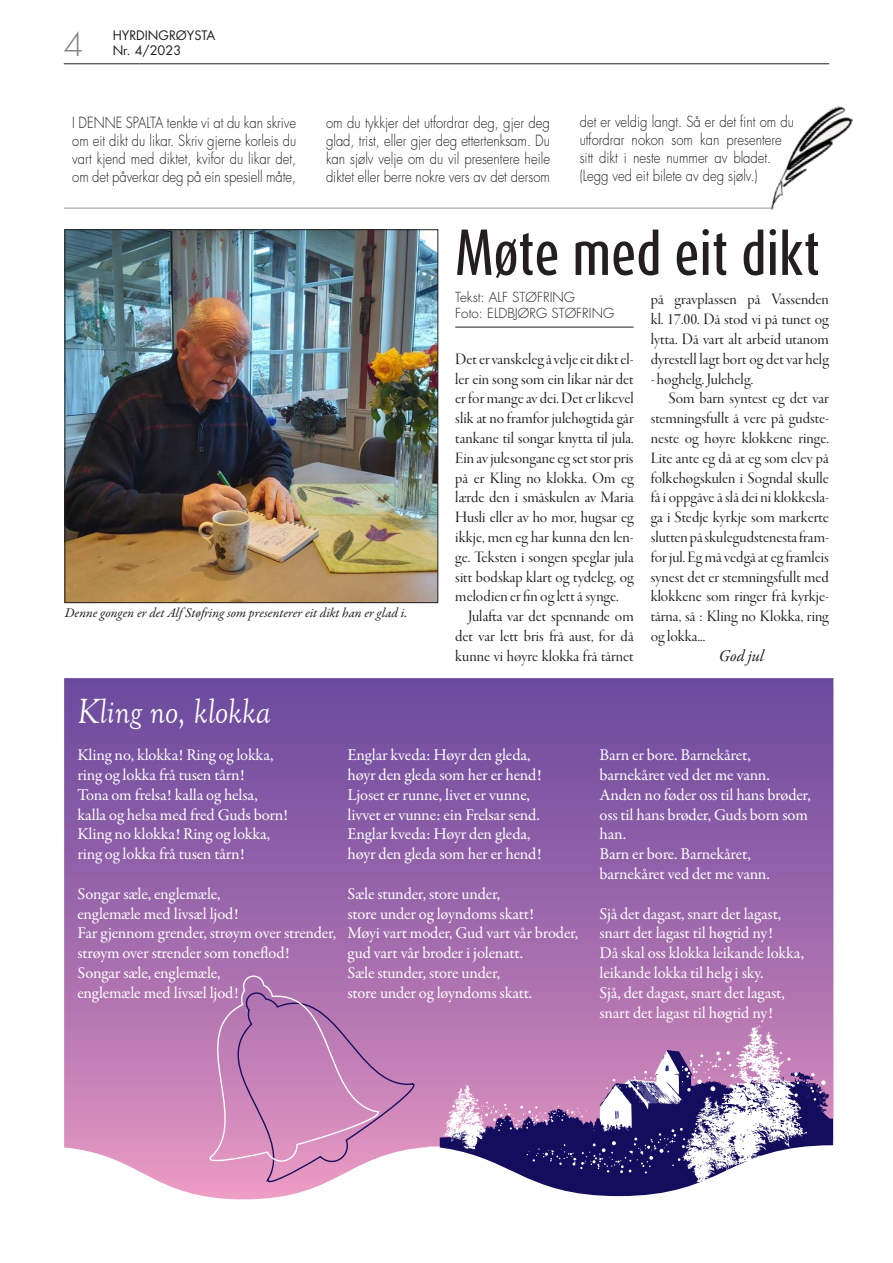
<style>
.page{position:relative;width:893px;height:1263px;background:#fff}
.page>*{position:absolute;margin:0;border:0;box-sizing:border-box;transform-origin:0 0}
.t1{font:500 54px "Dax Compact Pro";color:#231f20}
.t2{font:italic 36px "Goudy Old Style T";color:#fff;scale:.91 1}
.t3{font:300 31.5px "Futura Std";color:#808285}
.t4{font:16.5px/19.8px "Garamond Premr Pro";letter-spacing:-.01em;color:#fff}
.t5{font:16.5px/19.8px "Garamond Premr Pro Disp";color:#231f20;text-align:justify}
.t6{font:italic 16.5px "Garamond Premr Pro";letter-spacing:-.01em;color:#231f20}
.t7{font:300 15px/18px "Futura Std";color:#231f20;text-align:justify;scale:.87 1}
.t8{font:italic 13.5px "Garamond Premr Pro";color:#231f20}
.t9{font:300 13.5px/16.2px "Futura Std";color:#231f20}
.t10{font:12.75px/15.3px "Futura Std";color:#231f20}
</style>
<div class="page">
<hr style="left:64px;top:64px;width:765px;height:1px;background:#231f20">
<svg style="left:64px;top:678px;width:390px;height:521px;background:#9868ac"></svg>
<svg style="left:454px;top:678px;width:379px;height:347px;background:#8f5fa7"></svg>
<img style="left:745px;top:106px;width:108px;height:105px">
<hr style="left:64px;top:208px;width:710px;height:1px;background:#939598">
<hr style="left:455px;top:327px;width:179px;height:1px;background:#231f20">
<img style="left:67px;top:232px;width:369px;height:369px">
<div style="left:65px;top:230px;width:373px;height:373px;border:1px solid #231f20"></div>
<svg style="left:185px;top:974px;width:231px;height:222px;background:#c98cbc"></svg>
<svg style="left:429px;top:1025px;width:405px;height:174px"></svg>
<h3 class="t3" style="left:64px;top:25px;width:21px">4</h3>
<p class="t10" style="left:113px;top:28px;width:104px">HYRDINGRØYSTA<br>Nr. 4/2023</p>
<p class="t7" style="left:72px;top:114px;width:259px">I DENNE SPALTA tenkte vi at du kan skrive om eit dikt du likar. Skriv gjerne korleis du vart kjend med diktet, kvifor du likar det, om det påverkar deg på ein spesiell måte,</p>
<p class="t7" style="left:326px;top:114px;width:259px">om du tykkjer det utfordrar deg, gjer deg glad, trist, eller gjer deg ettertenksam. Du kan sjølv velje om du vil presentere heile diktet eller berre nokre vers av det dersom</p>
<p class="t7" style="left:580px;top:113px;width:248px;text-align:left">det er veldig langt. Så er det fint om du utfordrar nokon som kan presentere sitt dikt i neste nummer av bladet. (Legg ved eit bilete av deg sjølv.)</p>
<p class="t8" style="left:65px;top:605px;width:344px">Denne gongen er det Alf Støfring som presenterer eit dikt han er glad i.</p>
<h1 class="t1" style="left:455px;top:217px;width:367px">Møte med eit dikt</h1>
<p class="t9" style="left:455px;top:289px;width:160px">Tekst: ALF STØFRING<br>Foto: ELDBJØRG STØFRING</p>
<p class="t5" style="left:455px;top:349px;width:180px">Det er vanskeleg å velje eit dikt el-</p>
<p class="t5" style="left:455px;top:369px;width:180px">ler ein song som ein likar når det</p>
<p class="t5" style="left:455px;top:389px;width:180px">er for mange av dei. Det er likevel</p>
<p class="t5" style="left:455px;top:409px;width:180px">slik at no framfor julehøgtida går</p>
<p class="t5" style="left:455px;top:429px;width:180px">tankane til songar knytta til jula.</p>
<p class="t5" style="left:455px;top:448px;width:180px">Ein av julesongane eg set stor pris</p>
<p class="t5" style="left:455px;top:468px;width:180px">på er Kling no klokka. Om eg</p>
<p class="t5" style="left:455px;top:488px;width:180px">lærde den i småskulen av Maria</p>
<p class="t5" style="left:455px;top:508px;width:180px">Husli eller av ho mor, hugsar eg</p>
<p class="t5" style="left:455px;top:528px;width:180px">ikkje, men eg har kunna den len-</p>
<p class="t5" style="left:455px;top:547px;width:180px">ge. Teksten i songen speglar jula</p>
<p class="t5" style="left:455px;top:567px;width:180px">sitt bodskap klart og tydeleg, og</p>
<p class="t5" style="left:455px;top:587px;width:165px">melodien er fin og lett å synge.</p>
<p class="t5" style="left:468px;top:607px;width:167px">Julafta var det spennande om</p>
<p class="t5" style="left:455px;top:627px;width:180px">det var lett bris frå aust, for då</p>
<p class="t5" style="left:455px;top:646px;width:180px">kunne vi høyre klokka frå tårnet</p>
<p class="t5" style="left:651px;top:290px;width:180px">på gravplassen på Vassenden kl. 17.00. Då stod vi på tunet og lytta. Då vart alt arbeid utanom dyrestell lagt bort og det var helg</p>
<p class="t5" style="left:651px;top:369px;width:104px">- høghelg. Julehelg.</p>
<p class="t5" style="left:668px;top:389px;width:162px">Som barn syntest eg det var</p>
<p class="t5" style="left:651px;top:409px;width:180px">stemningsfullt å vere på gudste-</p>
<p class="t5" style="left:651px;top:429px;width:180px">neste og høyre klokkene ringe.</p>
<p class="t5" style="left:651px;top:448px;width:180px">Lite ante eg då at eg som elev på</p>
<p class="t5" style="left:651px;top:468px;width:180px">folkehøgskulen i Sogndal skulle</p>
<p class="t5" style="left:651px;top:488px;width:180px">få i oppgåve å slå dei ni klokkesla-</p>
<p class="t5" style="left:651px;top:508px;width:180px">ga i Stedje kyrkje som markerte</p>
<p class="t5" style="left:651px;top:528px;width:180px">slutten på skulegudstenesta fram-</p>
<p class="t5" style="left:651px;top:547px;width:180px">for jul. Eg må vedgå at eg framleis</p>
<p class="t5" style="left:651px;top:567px;width:180px">synest det er stemningsfullt med</p>
<p class="t5" style="left:651px;top:587px;width:180px">klokkene som ringer frå kyrkje-</p>
<p class="t5" style="left:651px;top:607px;width:180px">tårna, så : Kling no Klokka, ring</p>
<p class="t5" style="left:651px;top:627px;width:56px">og lokka...</p>
<p class="t6" style="left:719px;top:645px;width:47px">God jul</p>
<h2 class="t2" style="left:78px;top:691px;width:214px">Kling no, klokka</h2>
<p class="t4" style="left:78px;top:745px;width:212px">Kling no, klokka! Ring og lokka, ring og lokka frå tusen tårn!<br>Tona om frelsa! kalla og helsa, kalla og helsa med fred Guds born!<br>Kling no klokka! Ring og lokka, ring og lokka frå tusen tårn!</p>
<p class="t4" style="left:78px;top:884px;width:260px">Songar sæle, englemæle,<br>englemæle med livsæl ljod!<br>Far gjennom grender, strøym over strender, strøym over strender som toneflod!<br>Songar sæle, englemæle,<br>englemæle med livsæl ljod!</p>
<p class="t4" style="left:347px;top:745px;width:196px">Englar kveda: Høyr den gleda, høyr den gleda som her er hend!<br>Ljoset er runne, livet er vunne, livvet er vunne: ein Frelsar send.<br>Englar kveda: Høyr den gleda, høyr den gleda som her er hend!</p>
<p class="t4" style="left:347px;top:884px;width:232px">Sæle stunder, store under,<br>store under og løyndoms skatt!<br>Møyi vart moder, Gud vart vår broder, gud vart vår broder i jolenatt.<br>Sæle stunder, store under,<br>store under og løyndoms skatt.</p>
<p class="t4" style="left:600px;top:745px;width:213px">Barn er bore. Barnekåret, barnekåret ved det me vann.<br>Anden no føder oss til hans brøder, oss til hans brøder, Guds born som han.<br>Barn er bore. Barnekåret, barnekåret ved det me vann.</p>
<p class="t4" style="left:600px;top:904px;width:206px">Sjå det dagast, snart det lagast, snart det lagast til høgtid ny!<br>Då skal oss klokka leikande lokka, leikande lokka til helg i sky.<br>Sjå, det dagast, snart det lagast, snart det lagast til høgtid ny!</p>
</div>
